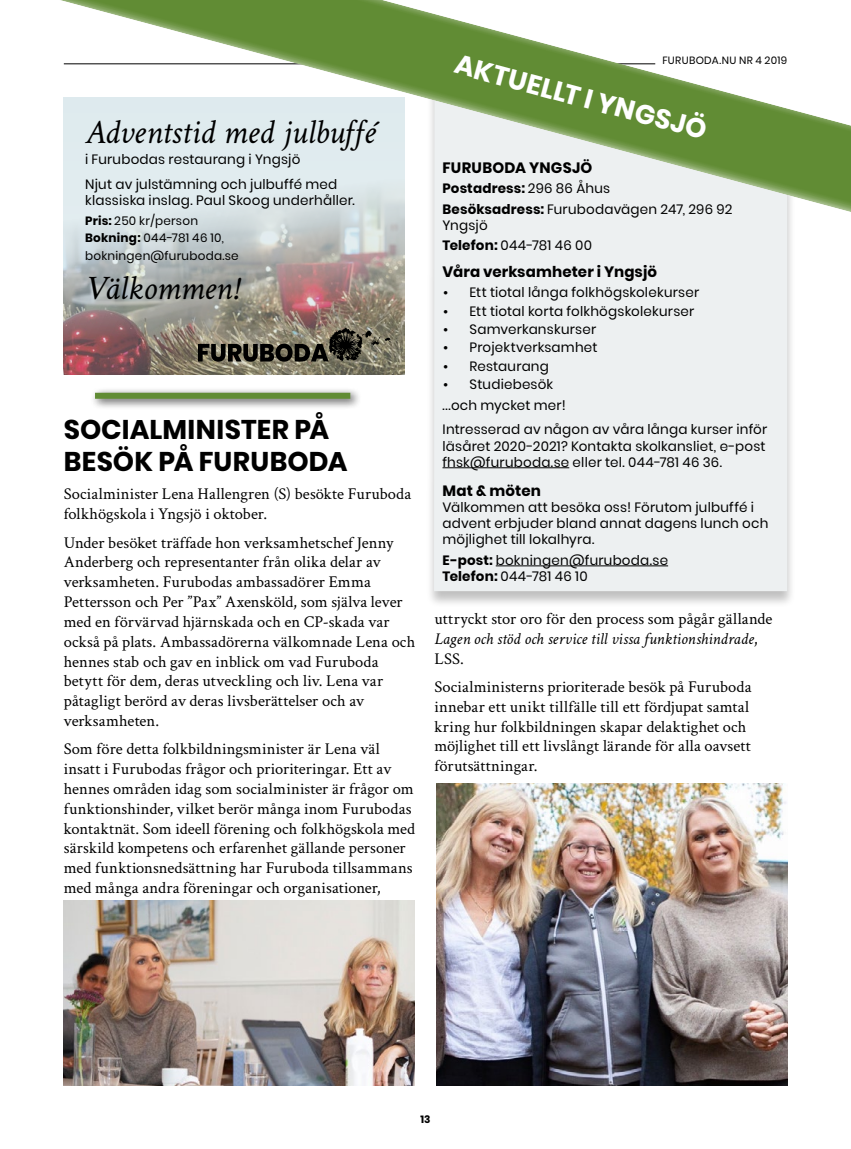
<style>
.page{position:relative;width:851px;height:1149px;background:#fff}
.page>*{position:absolute;margin:0;border:0;box-sizing:border-box;transform-origin:0 0}
.t1{font:italic 34.5px "Crimson Text";letter-spacing:-.01em;color:#000}
.t2{font:700 27px/32.4px "Poppins";letter-spacing:.005em;color:#000}
.t3{font:700 27px "Poppins";color:#fff}
.t4{font:16.5px/19.8px "Crimson Text";letter-spacing:.005em;color:#000}
.t5{font:700 15px "Poppins";letter-spacing:.01em;color:#000}
.t6{font:13.5px/16.2px "Poppins";letter-spacing:.015em;color:#000}
.t7{font:12px/17.4px "Poppins";letter-spacing:.02em;color:#000}
.t8{font:10.5px "Poppins";letter-spacing:.03em;color:#000}
.t9{font:700 10.5px "Poppins";color:#000}
.s1{font-weight:700}
.s2{font-family:"Crimson Text";font-size:16.5px}
.s3{font-style:italic}
</style>
<div class="page">
<div style="left:425px;top:55px;width:370px;height:552px;background:#000;opacity:.25"></div>
<div style="left:434px;top:221px;width:353px;height:370px;background:#edf0f1"></div>
<hr style="left:442px;top:467px;width:127px;height:1px;background:#000">
<hr style="left:495px;top:565px;width:173px;height:1px;background:#000">
<svg style="left:61px;top:0;width:789px;height:221px"></svg>
<img style="left:64px;top:900px;width:351px;height:184px">
<img style="left:436px;top:783px;width:351px;height:301px">
<svg style="left:64px;top:98px;width:340px;height:276px;background:#c2c2c2"></svg>
<svg style="left:198px;top:327px;width:193px;height:34px;background:#656153"></svg>
<div style="left:90px;top:387px;width:272px;height:23px;background:#000;opacity:.75"></div>
<div style="left:95px;top:392px;width:255px;height:6px;background:#618c34"></div>
<h1 class="t1" style="left:85px;top:113px;width:292px">Adventstid med julbuffé</h1>
<p class="t6" style="left:85px;top:147px;width:254px;line-height:24.8px">i Furubodas restaurang i Yngsjö<br>Njut av julstämning och julbuffé med</p>
<p class="t6" style="left:85px;top:192px;width:271px">klassiska inslag. Paul Skoog underhåller.</p>
<p class="t7" style="left:85px;top:212px;width:155px"><span class="s1">Pris:</span> 250 kr/person<br><span class="s1">Bokning:</span> 044-781 46 10, bokningen@furuboda.se</p>
<h1 class="t1" style="left:85px;top:268px;width:155px">Välkommen!</h1>
<h2 class="t2" style="left:64px;top:413px;width:285px">SOCIALMINISTER PÅ<br>BESÖK PÅ FURUBODA</h2>
<p class="t4" style="left:64px;top:483px;width:349px">Socialminister Lena Hallengren (S) besökte Furuboda folkhögskola i Yngsjö i oktober.</p>
<p class="t4" style="left:64px;top:531px;width:353px">Under besöket träffade hon verksamhetschef Jenny Anderberg och representanter från olika delar av verksamheten. Furubodas ambassadörer Emma Pettersson och Per ”Pax” Axensköld, som själva lever med en förvärvad hjärnskada och en CP-skada var också på plats. Ambassadörerna välkomnade Lena och hennes stab och gav en inblick om vad Furuboda betytt för dem, deras utveckling och liv. Lena var påtagligt berörd av deras livsberättelser och av verksamheten.</p>
<p class="t4" style="left:64px;top:738px;width:353px">Som före detta folkbildningsminister är Lena väl insatt i Furubodas frågor och prioriteringar. Ett av hennes områden idag som socialminister är frågor om funktionshinder, vilket berör många inom Furubodas kontaktnät. Som ideell förening och folkhögskola med särskild kompetens och erfarenhet gällande personer med funktionsnedsättning har Furuboda tillsammans med många andra föreningar och organisationer,</p>
<h2 class="t3" style="left:459px;top:48px;width:261px;rotate:15deg">AKTUELLT I YNGSJÖ</h2>
<p class="t8" style="left:662px;top:54px;width:126px">FURUBODA.NU NR 4 2019</p>
<p class="t5" style="left:442px;top:159px;width:151px">FURUBODA YNGSJÖ</p>
<p class="t6" style="left:442px;top:178px;width:291px;line-height:20.4px"><span class="s1">Postadress:</span> 296 86 Åhus<br><span class="s1">Besöksadress:</span> Furubodavägen 247, 296 92</p>
<p class="t6" style="left:442px;top:215px;width:151px;line-height:20.4px">Yngsjö<br><span class="s1">Telefon:</span> 044-781 46 00</p>
<p class="t5" style="left:442px;top:263px;width:216px">Våra verksamheter i Yngsjö</p>
<p class="t6" style="left:442px;top:284px;width:258px"><span class="s2">•</span> Ett tiotal långa folkhögskolekurser</p>
<p class="t6" style="left:442px;top:303px;width:253px"><span class="s2">•</span> Ett tiotal korta folkhögskolekurser</p>
<p class="t6" style="left:442px;top:321px;width:155px"><span class="s2">•</span> Samverkanskurser</p>
<p class="t6" style="left:442px;top:339px;width:156px"><span class="s2">•</span> Projektverksamhet</p>
<p class="t6" style="left:442px;top:358px;width:108px"><span class="s2">•</span> Restaurang</p>
<p class="t6" style="left:442px;top:374px;width:125px;line-height:20.4px"><span class="s2">•</span> Studiebesök ...och mycket mer!</p>
<p class="t6" style="left:442px;top:421px;width:326px">Intresserad av någon av våra långa kurser inför läsåret 2020-2021? Kontakta skolkansliet, e-post fhsk@furuboda.se eller tel. 044-781 46 36.</p>
<p class="t5" style="left:442px;top:481px;width:100px">Mat &amp; möten</p>
<p class="t6" style="left:442px;top:499px;width:327px">Välkommen att besöka oss! Förutom julbuffé i advent erbjuder bland annat dagens lunch och möjlighet till lokalhyra.</p>
<p class="t6" style="left:442px;top:552px;width:227px"><span class="s1">E-post:</span> bokningen@furuboda.se<br><span class="s1">Telefon:</span> 044-781 46 10</p>
<p class="t4" style="left:434px;top:608px;width:339px">uttryckt stor oro för den process som pågår gällande<br><span class="s3">Lagen och stöd och service till vissa funktionshindrade</span>,<br>LSS.</p>
<p class="t4" style="left:434px;top:676px;width:318px">Socialministerns prioriterade besök på Furuboda innebar ett unikt tillfälle till ett fördjupat samtal kring hur folkbildningen skapar delaktighet och möjlighet till ett livslångt lärande för alla oavsett förutsättningar.</p>
<p class="t9" style="left:420px;top:1112px;width:12px">13</p>
</div>
